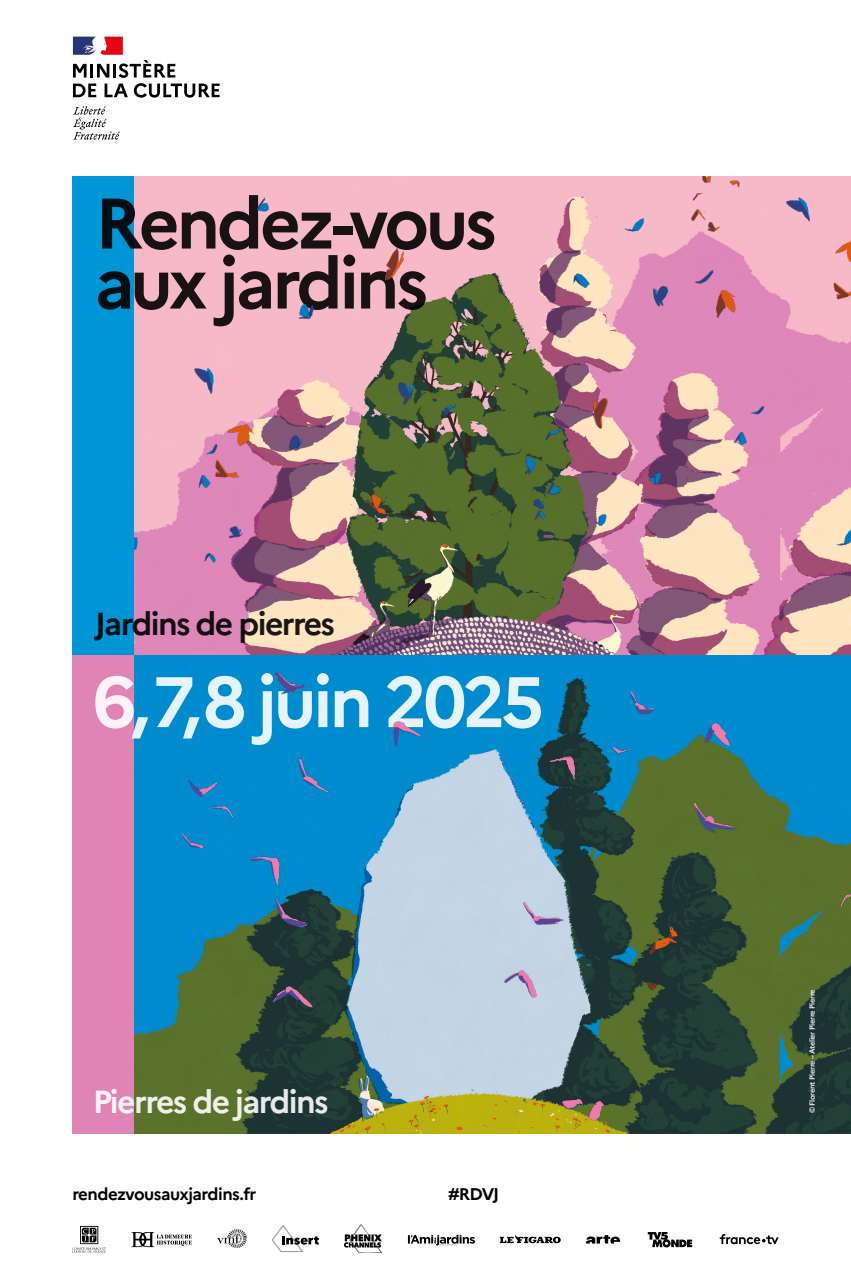
<style>
.page{position:relative;width:851px;height:1276px;background:#fff}
.page>*{position:absolute;margin:0;border:0;box-sizing:border-box;transform-origin:0 0}
.t1{font:700 71.25px/60px "Marianne";letter-spacing:-.05em;color:#000}
.t2{font:700 71.25px "Marianne";letter-spacing:-.05em;color:#fff}
.t3{font:700 31.88px "Marianne";letter-spacing:-.05em;color:#000}
.t4{font:700 31.88px "Marianne";letter-spacing:-.05em;color:#fff}
.t5{font:700 16.88px "Marianne";letter-spacing:-.035em;color:#000}
.t6{font:700 7.5px "Marianne";letter-spacing:-.04em;color:#fff}
</style>
<div class="page">
<div style="left:72px;top:176px;width:63px;height:479px;background:#0095d4"></div>
<div style="left:72px;top:655px;width:63px;height:478px;background:#df84b5"></div>
<img style="left:135px;top:176px;width:441px;height:578px">
<img style="left:425px;top:183px;width:425px;height:472px">
<img style="left:135px;top:754px;width:715px;height:379px">
<img style="left:541px;top:655px;width:309px;height:103px">
<div style="left:329px;top:687px;width:96px;height:72px;background:#008cce"></div>
<div style="left:225px;top:655px;width:98px;height:51px;background:#008ccf"></div>
<div style="left:576px;top:176px;width:274px;height:7px;background:#f6b9c8"></div>
<div style="left:215px;top:185px;width:74px;height:52px;background:#f6b9c8"></div>
<img style="left:135px;top:298px;width:293px;height:357px">
<img style="left:366px;top:242px;width:44px;height:40px">
<svg style="left:73px;top:106px;width:47px;height:34px"></svg>
<svg style="left:73px;top:37px;width:146px;height:61px"></svg>
<svg style="left:72px;top:1226px;width:34px;height:27px"></svg>
<svg style="left:131px;top:1232px;width:61px;height:15px"></svg>
<img style="left:217px;top:1229px;width:30px;height:19px">
<svg style="left:271px;top:1225px;width:48px;height:27px"></svg>
<img style="left:345px;top:1224px;width:36px;height:28px">
<svg style="left:408px;top:1234px;width:67px;height:11px"></svg>
<svg style="left:499px;top:1235px;width:61px;height:8px"></svg>
<svg style="left:586px;top:1235px;width:35px;height:8px"></svg>
<svg style="left:647px;top:1232px;width:45px;height:15px"></svg>
<svg style="left:719px;top:1234px;width:59px;height:10px"></svg>
<h1 class="t1" style="left:95px;top:187px;width:404px">Rendez-vous aux jardins</h1>
<h2 class="t3" style="left:95px;top:599px;width:242px">Jardins de pierres</h2>
<h1 class="t2" style="left:93px;top:646px;width:452px">6, 7, 8 juin 2025</h1>
<h2 class="t4" style="left:92px;top:1077px;width:238px">Pierres de jardins</h2>
<h3 class="t5" style="left:72px;top:1181px;width:186px">rendezvousauxjardins.fr</h3>
<h3 class="t5" style="left:448px;top:1181px;width:53px">#RDVJ</h3>
<p class="t6" style="left:806px;top:1113px;width:125px;rotate:-90deg">© Florent Pierre – Atelier Pierre Pierre</p>
</div>
